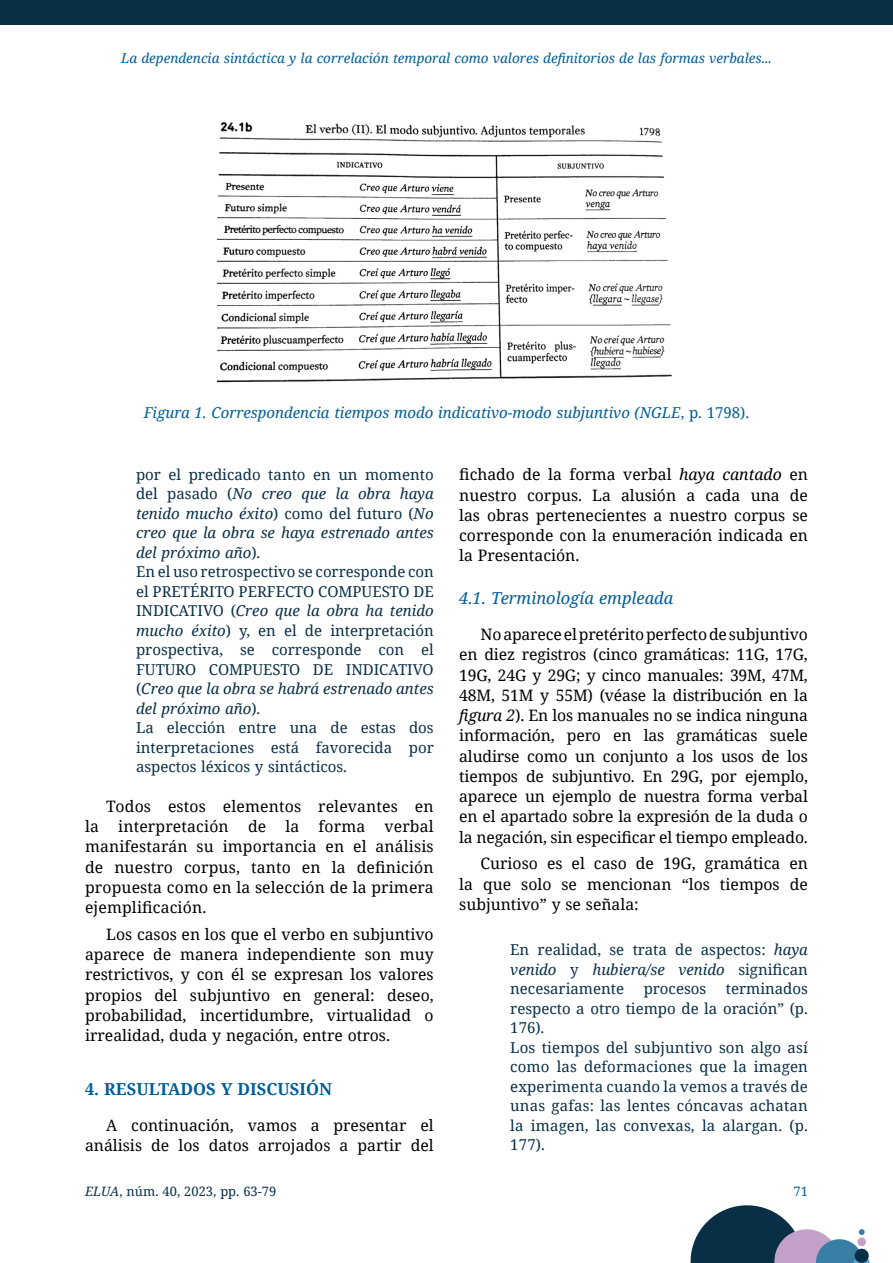
<style>
.page{position:relative;width:893px;height:1263px;background:#fff}
.page>*{position:absolute;margin:0;border:0;box-sizing:border-box;transform-origin:0 0}
.t1{font:italic 16.5px "Noto Serif";color:#005e97}
.t2{font:700 16.5px "Noto Serif";color:#005e97}
.t3{font:15.75px/20.2px "Noto Serif";color:#000;text-align:justify}
.t4{font:15px/19.5px "Noto Serif";color:#092f47}
.t5{font:italic 15px "Noto Serif";color:#005e97}
.t6{font:italic 13.5px "Noto Serif";color:#005e97}
.t7{font:12.9px "Noto Serif";color:#092f47}
.t8{font:12.9px "Noto Serif";color:#005e97}
.s1{font-style:normal}
.s2{font-style:italic}
</style>
<div class="page">
<div style="left:0;top:0;width:893px;height:25px;background:#092f47"></div>
<svg style="left:690px;top:1205px;width:180px;height:58px"></svg>
<img style="left:217px;top:122px;width:455px;height:261px">
<p class="t6" style="left:121px;top:49px;width:652px">La dependencia sintáctica y la correlación temporal como valores definitorios de las formas verbales...</p>
<p class="t5" style="left:144px;top:402px;width:607px">Figura 1. Correspondencia tiempos modo indicativo-modo subjuntivo (NGLE<span class="s1">, p. 1798).</span></p>
<p class="t4" style="left:136px;top:464px;width:299px">por el predicado tanto en un momento del pasado (<span class="s2">No creo que la obra haya tenido mucho éxito</span>) como del futuro (<span class="s2">No creo que la obra se haya estrenado antes del próximo año</span>).<br>En el uso retrospectivo se corresponde con el PRETÉRITO PERFECTO COMPUESTO DE INDICATIVO (<span class="s2">Creo que la obra ha tenido mucho éxito</span>) y, en el de interpretación prospectiva, se corresponde con el FUTURO COMPUESTO DE INDICATIVO (<span class="s2">Creo que la obra se habrá estrenado antes del próximo año</span>).<br>La elección entre una de estas dos interpretaciones está favorecida por aspectos léxicos y sintácticos.</p>
<p class="t3" style="left:85px;top:795px;width:350px;text-indent:21px">Todos estos elementos relevantes en la interpretación de la forma verbal manifestarán su importancia en el análisis de nuestro corpus, tanto en la definición propuesta como en la selección de la primera ejemplificación.</p>
<p class="t3" style="left:85px;top:923px;width:350px;text-indent:21px">Los casos en los que el verbo en subjuntivo aparece de manera independiente son muy restrictivos, y con él se expresan los valores propios del subjuntivo en general: deseo, probabilidad, incertidumbre, virtualidad o irrealidad, duda y negación, entre otros.</p>
<p class="t2" style="left:85px;top:1077px;width:249px">4. RESULTADOS Y DISCUSIÓN</p>
<p class="t3" style="left:85px;top:1114px;width:350px;text-align:right">A continuación, vamos a presentar el análisis de los datos arrojados a partir del</p>
<p class="t3" style="left:459px;top:464px;width:350px">fichado de la forma verbal <span class="s2">haya cantado</span> en nuestro corpus. La alusión a cada una de las obras pertenecientes a nuestro corpus se corresponde con la enumeración indicada en la Presentación.</p>
<p class="t1" style="left:459px;top:587px;width:216px">4.1. Terminología empleada</p>
<p class="t3" style="left:459px;top:624px;width:350px;text-indent:21px">No aparece el pretérito perfecto de subjuntivo en diez registros (cinco gramáticas: 11G, 17G, 19G, 24G y 29G; y cinco manuales: 39M, 47M, 48M, 51M y 55M) (véase la distribución en la <span class="s2">figura 2</span>). En los manuales no se indica ninguna información, pero en las gramáticas suele aludirse como un conjunto a los usos de los tiempos de subjuntivo. En 29G, por ejemplo, aparece un ejemplo de nuestra forma verbal en el apartado sobre la expresión de la duda o la negación, sin especificar el tiempo empleado.</p>
<p class="t3" style="left:459px;top:853px;width:350px;text-indent:21px">Curioso es el caso de 19G, gramática en la que solo se mencionan “los tiempos de subjuntivo” y se señala:</p>
<p class="t4" style="left:510px;top:939px;width:299px;text-align:justify">En realidad, se trata de aspectos: <span class="s2">haya venido</span> y <span class="s2">hubiera/se venido</span> significan necesariamente</p>
<p class="t4" style="left:510px;top:978px;width:299px;text-indent:216px">terminados respecto a otro tiempo de la oración” (p.<br>176).<br>Los tiempos del subjuntivo son algo así como las deformaciones que la imagen experimenta cuando la vemos a través de unas gafas: las lentes cóncavas achatan la imagen, las convexas, la alargan. (p.<br>177).</p>
<p class="t4" style="left:644px;top:978px;width:64px">procesos</p>
<p class="t7" style="left:85px;top:1182px;width:193px"><span class="s2">ELUA</span>, núm. 40, 2023, pp. 63-79</p>
<p class="t8" style="left:793px;top:1182px;width:16px">71</p>
</div>
